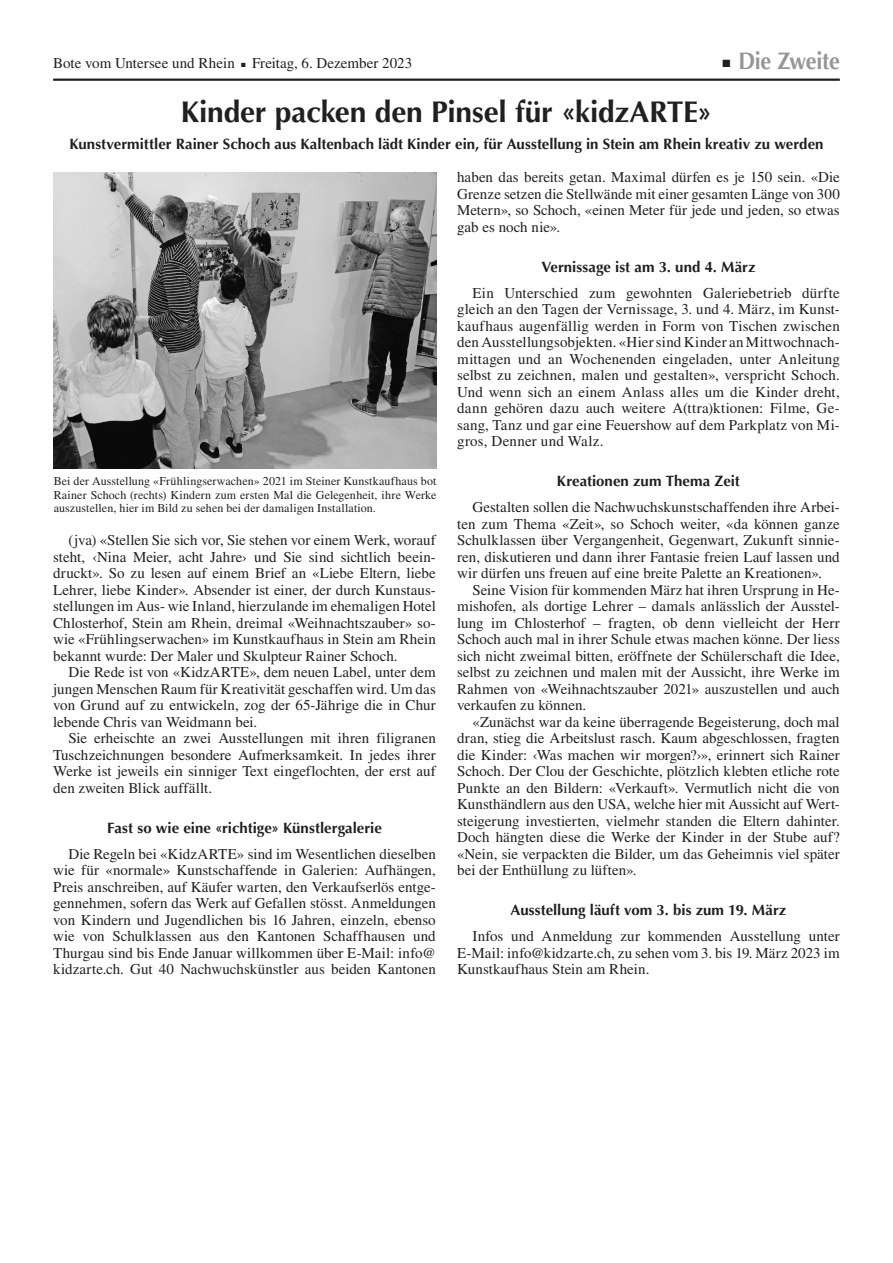
<style>
.page{position:relative;width:893px;height:1263px;background:#fff}
.page>*{position:absolute;margin:0;border:0;box-sizing:border-box;transform-origin:0 0}
.t1{font:700 30px "Optima LT Std";letter-spacing:-.01em;color:#231f20}
.t2{font:700 24px "Optima LT Std";letter-spacing:-.015em;color:#939598;scale:.9 1}
.t3{font:15px/16.5px "Times LT Std";color:#231f20;text-align:justify}
.t4{font:700 15px "Optima LT Std";color:#231f20}
.t5{font:12px/13.5px "Times LT Std";letter-spacing:.01em;color:#231f20;text-align:justify}
.s1{color:#231f20}
</style>
<div class="page">
<hr style="left:53px;top:79px;width:787px;height:2px;background:#231f20">
<img style="left:54px;top:172px;width:382px;height:297px">
<p class="t3" style="left:53px;top:54px;width:361px">Bote vom Untersee und Rhein ■ Freitag, 6. Dezember 2023</p>
<h2 class="t2" style="left:722px;top:47px;width:132px"><span class="s1">■</span> Die Zweite</h2>
<h1 class="t1" style="left:181px;top:94px;width:533px">Kinder packen den Pinsel für «kidzARTE»</h1>
<p class="t4" style="left:69px;top:135px;width:756px">Kunstvermittler Rainer Schoch aus Kaltenbach lädt Kinder ein, für Ausstellung in Stein am Rhein kreativ zu werden</p>
<p class="t5" style="left:54px;top:474px;width:384px">Bei der Ausstellung «Frühlingserwachen» 2021 im Steiner Kunstkaufhaus bot Rainer Schoch (rechts) Kindern zum ersten Mal die Gelegenheit, ihre Werke auszustellen, hier im Bild zu sehen bei der damaligen Installation.</p>
<p class="t3" style="left:53px;top:532px;width:384px;text-indent:15px">(jva) «Stellen Sie sich vor, Sie stehen vor einem Werk, worauf steht, ‹Nina Meier, acht Jahre› und Sie sind sichtlich beein&shy;druckt». So zu lesen auf einem Brief an «Liebe Eltern, liebe Lehrer, liebe Kinder». Absender ist einer, der durch Kunstaus&shy;stellungen im Aus- wie Inland, hierzulande im ehemaligen Hotel Chlosterhof, Stein am Rhein, dreimal «Weihnachtszauber» so&shy;wie «Frühlingserwachen» im Kunstkaufhaus in Stein am Rhein bekannt wurde: Der Maler und Skulpteur Rainer Schoch.</p>
<p class="t3" style="left:53px;top:664px;width:384px;text-indent:15px">Die Rede ist von «KidzARTE», dem neuen Label, unter dem jungen Menschen Raum für Kreativität geschaffen wird. Um das von Grund auf zu entwickeln, zog der 65-Jährige die in Chur lebende Chris van Weidmann bei.</p>
<p class="t3" style="left:53px;top:730px;width:384px;text-indent:15px">Sie erheischte an zwei Ausstellungen mit ihren filigranen Tuschzeichnungen besondere Aufmerksamkeit. In jedes ihrer Werke ist jeweils ein sinniger Text eingeflochten, der erst auf den zweiten Blick auffällt.</p>
<p class="t4" style="left:107px;top:819px;width:276px">Fast so wie eine «richtige» Künstlergalerie</p>
<p class="t3" style="left:53px;top:845px;width:384px;text-indent:15px">Die Regeln bei «KidzARTE» sind im Wesentlichen dieselben wie für «normale» Kunstschaffende in Galerien: Aufhängen, Preis anschreiben, auf Käufer warten, den Verkaufserlös entge&shy;gennehmen, sofern das Werk auf Gefallen stösst. Anmeldungen von Kindern und Jugendlichen bis 16 Jahren, einzeln, ebenso wie von Schulklassen aus den Kantonen Schaffhausen und Thurgau sind bis Ende Januar willkommen über E-Mail: info@ kidzarte.ch. Gut 40 Nachwuchskünstler aus beiden Kantonen</p>
<p class="t3" style="left:457px;top:169px;width:384px">haben das bereits getan. Maximal dürfen es je 150 sein. «Die Grenze setzen die Stellwände mit einer gesamten Länge von 300<br>Metern», so Schoch, «einen Meter für jede und jeden, so etwas gab es noch nie».</p>
<p class="t4" style="left:541px;top:258px;width:216px">Vernissage ist am 3. und 4. März</p>
<p class="t3" style="left:457px;top:284px;width:384px;text-indent:15px">Ein Unterschied zum gewohnten Galeriebetrieb dürfte gleich an den Tagen der Vernissage, 3. und 4. März, im Kunst&shy;kaufhaus augenfällig werden in Form von Tischen zwischen den Ausstellungsobjekten. «Hier sind Kinder an Mittwochnach&shy;mittagen und an Wochenenden eingeladen, unter Anleitung selbst zu zeichnen, malen und gestalten», verspricht Schoch.<br>Und wenn sich an einem Anlass alles um die Kinder dreht, dann gehören dazu auch weitere A(ttra)ktionen: Filme, Ge&shy;sang, Tanz und gar eine Feuershow auf dem Parkplatz von Mi&shy;gros, Denner und Walz.</p>
<p class="t4" style="left:557px;top:472px;width:184px">Kreationen zum Thema Zeit</p>
<p class="t3" style="left:457px;top:499px;width:384px;text-indent:15px">Gestalten sollen die Nachwuchskunstschaffenden ihre Arbei&shy;ten zum Thema «Zeit», so Schoch weiter, «da können ganze Schulklassen über Vergangenheit, Gegenwart, Zukunft sinnie&shy;ren, diskutieren und dann ihrer Fantasie freien Lauf lassen und wir dürfen uns freuen auf eine breite Palette an Kreationen».</p>
<p class="t3" style="left:457px;top:581px;width:384px;text-indent:15px">Seine Vision für kommenden März hat ihren Ursprung in He&shy;mishofen, als dortige Lehrer – damals anlässlich der Ausstel&shy;lung im Chlosterhof – fragten, ob denn vielleicht der Herr Schoch auch mal in ihrer Schule etwas machen könne. Der liess sich nicht zweimal bitten, eröffnete der Schülerschaft die Idee, selbst zu zeichnen und malen mit der Aussicht, ihre Werke im Rahmen von «Weihnachtszauber 2021» auszustellen und auch verkaufen zu können.</p>
<p class="t3" style="left:457px;top:713px;width:384px;text-indent:15px">«Zunächst war da keine überragende Begeisterung, doch mal dran, stieg die Arbeitslust rasch. Kaum abgeschlossen, fragten die Kinder: ‹Was machen wir morgen?›», erinnert sich Rainer Schoch. Der Clou der Geschichte, plötzlich klebten etliche rote Punkte an den Bildern: «Verkauft». Vermutlich nicht die von Kunsthändlern aus den USA, welche hier mit Aussicht auf Wert&shy;steigerung investierten, vielmehr standen die Eltern dahinter.<br>Doch hängten diese die Werke der Kinder in der Stube auf? «Nein, sie verpackten die Bilder, um das Geheimnis viel später bei der Enthüllung zu lüften».</p>
<p class="t4" style="left:511px;top:901px;width:277px">Ausstellung läuft vom 3. bis zum 19. März</p>
<p class="t3" style="left:457px;top:928px;width:384px;text-indent:15px">Infos und Anmeldung zur kommenden Ausstellung unter E-Mail: info@kidzarte.ch, zu sehen vom 3. bis 19. März 2023 im Kunstkaufhaus Stein am Rhein.</p>
</div>
